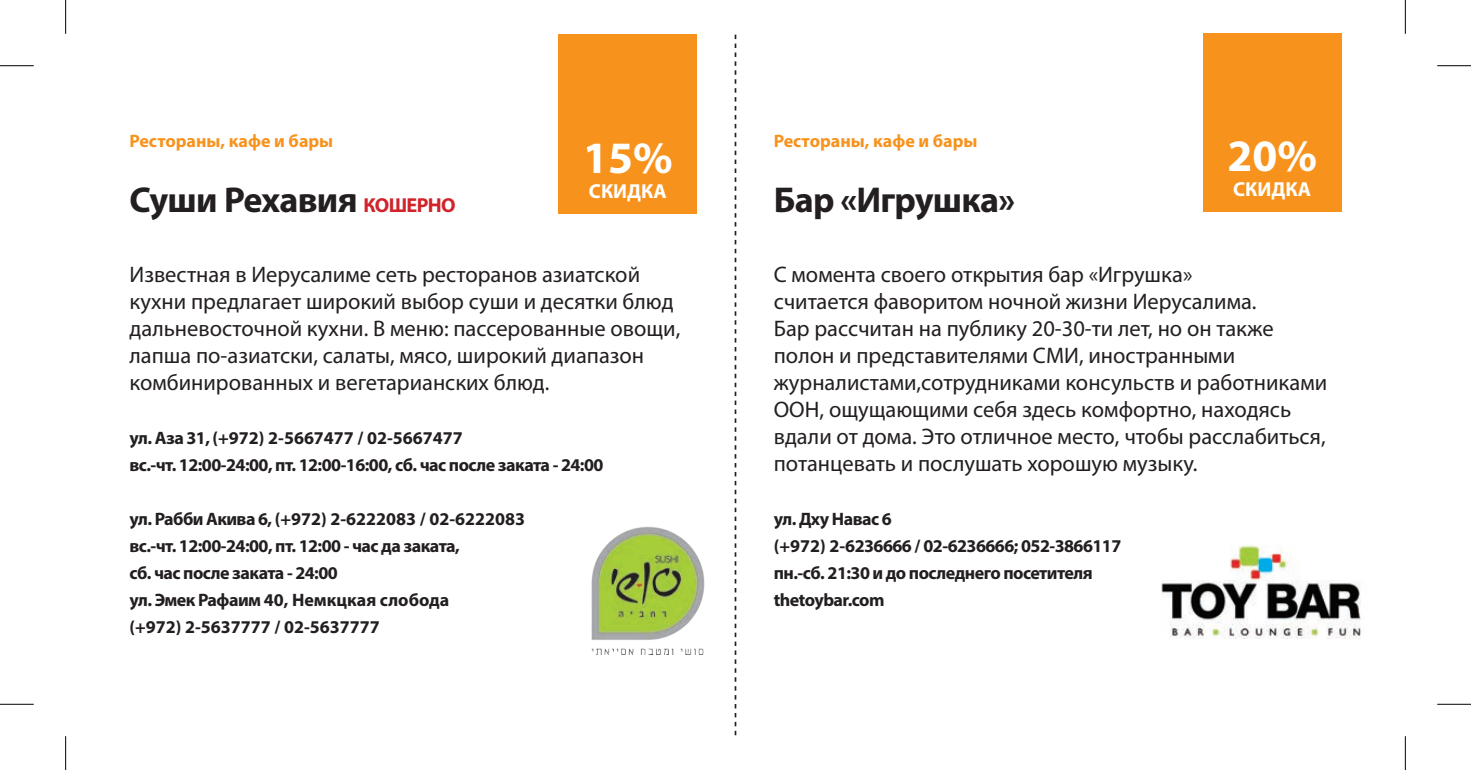
<style>
.page{position:relative;width:1471px;height:770px;background:#fff}
.page>*{position:absolute;margin:0;border:0;box-sizing:border-box;transform-origin:0 0}
.t1{font:700 45px "Myriad Pro";color:#fff}
.t2{font:700 36px "Myriad Pro";letter-spacing:-.02em;color:#231f20}
.t3{font:22.5px/27px "Myriad Pro";color:#231f20}
.t4{font:700 20.25px "Myriad Pro";color:#fff}
.t5{font:700 18px/27px "Myriad Pro";letter-spacing:-.03em;color:#231f20}
.t6{font:700 18px "Myriad Pro";color:#f7931d}
.s1{font-size:20.25px;color:#d1232a}
</style>
<div class="page">
<svg style="left:734px;top:35px;width:2px;height:699px"></svg>
<div style="left:559px;top:34px;width:138px;height:179px;background:#f7931d"></div>
<img style="left:1161px;top:545px;width:200px;height:93px">
<img style="left:591px;top:526px;width:114px;height:127px">
<div style="left:1203px;top:34px;width:138px;height:178px;background:#f7931d"></div>
<hr style="left:0;top:65px;width:34px;height:1px;background:#000">
<hr style="left:1437px;top:65px;width:34px;height:1px;background:#000">
<hr style="left:0;top:703px;width:34px;height:1px;background:#000">
<hr style="left:1437px;top:703px;width:34px;height:1px;background:#000">
<hr style="left:65px;top:0;width:1px;height:34px;background:#000">
<hr style="left:65px;top:735px;width:1px;height:34px;background:#000">
<hr style="left:1405px;top:0;width:1px;height:34px;background:#000">
<hr style="left:1405px;top:735px;width:1px;height:34px;background:#000">
<p class="t6" style="left:129px;top:129px;width:205px">Рестораны, кафе и бары</p>
<h2 class="t2" style="left:129px;top:176px;width:328px">Суши Рехавия <span class="s1">КОШЕРНО</span></h2>
<h1 class="t1" style="left:583px;top:128px;width:91px">15%</h1>
<p class="t4" style="left:589px;top:178px;width:79px">СКИДКА</p>
<p class="t3" style="left:129px;top:260px;width:552px">Известная в Иерусалиме сеть ресторанов азиатской кухни предлагает широкий выбор суши и десятки блюд дальневосточной кухни. В меню: пассерованные овощи, лапша по-азиатски, салаты, мясо, широкий диапазон комбинированных и вегетарианских блюд.</p>
<p class="t5" style="left:129px;top:423px;width:475px">ул. Аза 31, (+972) 2-5667477 / 02-5667477<br>вс.-чт. 12:00-24:00, пт. 12:00-16:00, сб. час после заката - 24:00</p>
<p class="t5" style="left:129px;top:504px;width:397px">ул. Рабби Акива 6, (+972) 2-6222083 / 02-6222083 вс.-чт. 12:00-24:00, пт. 12:00 - час да заката,<br>сб. час после заката - 24:00<br>ул. Эмек Рафаим 40, Немкцкая слобода<br>(+972) 2-5637777 / 02-5637777</p>
<p class="t6" style="left:774px;top:129px;width:205px">Рестораны, кафе и бары</p>
<h2 class="t2" style="left:774px;top:176px;width:243px">Бар «Игрушка»</h2>
<h1 class="t1" style="left:1227px;top:127px;width:91px">20%</h1>
<p class="t4" style="left:1233px;top:176px;width:79px">СКИДКА</p>
<p class="t3" style="left:774px;top:260px;width:555px">С момента своего открытия бар «Игрушка»<br>считается фаворитом ночной жизни Иерусалима.<br>Бар рассчитан на публику 20-30-ти лет, но он также полон и представителями СМИ, иностранными журналистами,сотрудниками консульств и работниками ООН, ощущающими себя здесь комфортно, находясь вдали от дома. Это отличное место, чтобы расслабиться, потанцевать и послушать хорошую музыку.</p>
<p class="t5" style="left:774px;top:504px;width:349px">ул. Дху Навас 6<br>(+972) 2-6236666 / 02-6236666; 052-3866117 пн.-сб. 21:30 и до последнего посетителя thetoybar.com</p>
</div>
